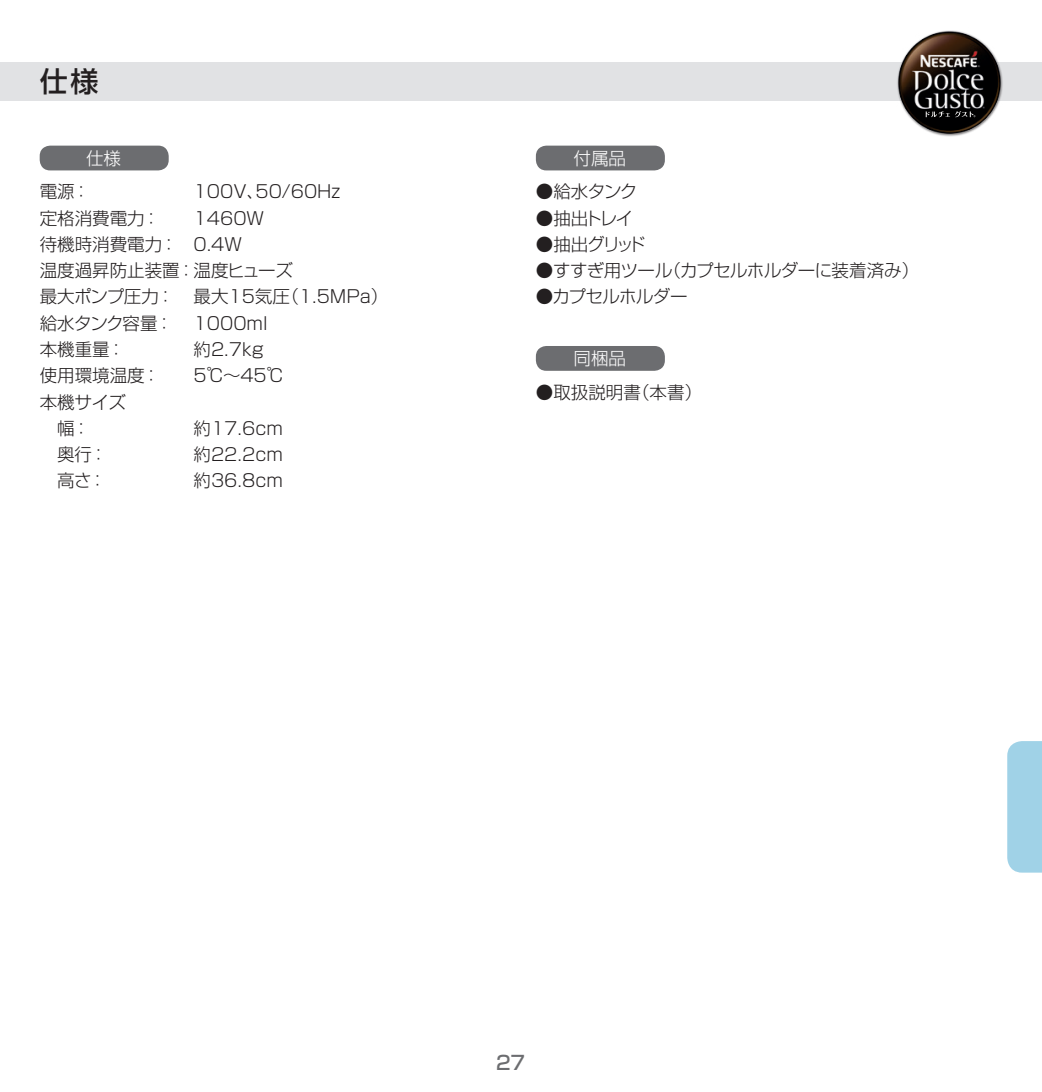
<style>
.page{position:relative;width:1042px;height:1092px;background:#fff}
.page>*{position:absolute;margin:0;border:0;box-sizing:border-box;transform-origin:0 0}
.t1{font:500 28px "Shin Go Pro";color:#231f20}
.t2{font:500 19.25px "Shin Go Pro";color:#6c6d70}
.t3{font:300 17.5px/26.2px "Shin Go Pro";color:#231f20}
.t4{font:300 17.5px "Shin Go Pro";letter-spacing:-.035em;color:#231f20}
.t5{font:300 17.5px "Shin Go Pro";letter-spacing:-.04em;color:#231f20}
.t6{font:300 17.5px "Shin Go Pro";color:#fff}
</style>
<div class="page">
<div style="left:0;top:63px;width:1042px;height:38px;background:#e1e2e4"></div>
<img style="left:890px;top:30px;width:113px;height:106px">
<svg style="left:925px;top:110px;width:51px;height:8px"></svg>
<div style="left:1007px;top:741px;width:35px;height:131px;background:#a0d2e7"></div>
<div style="left:40px;top:146px;width:129px;height:24px;background:#6c6d70;border-radius:10px"></div>
<div style="left:536px;top:146px;width:129px;height:24px;background:#6c6d70;border-radius:10px"></div>
<div style="left:536px;top:346px;width:129px;height:25px;background:#6c6d70;border-radius:10px"></div>
<h1 class="t1" style="left:40px;top:59px;width:60px">仕様</h1>
<p class="t6" style="left:86px;top:144px;width:36px">仕様</p>
<p class="t3" style="left:40px;top:176px;width:52px">電源：</p>
<p class="t3" style="left:193px;top:176px;width:148px">100V、50/60Hz</p>
<p class="t3" style="left:40px;top:203px;width:122px">定格消費電力：</p>
<p class="t3" style="left:40px;top:203px;width:350px;text-indent:154px">1460W<br>待機時消費電力： 0.4W<br>温度過昇防止装置：温度ヒューズ<br>最大ポンプ圧力： 最大15気圧（1.5MPa）給水タンク容量： 1000ml<br>本機重量：</p>
<p class="t3" style="left:193px;top:334px;width:72px">約2.7kg</p>
<p class="t3" style="left:40px;top:360px;width:122px">使用環境温度：</p>
<p class="t3" style="left:193px;top:360px;width:92px">5℃～45℃</p>
<p class="t3" style="left:57px;top:386px;width:70px;text-indent:-17px">本機サイズ幅：</p>
<p class="t3" style="left:193px;top:413px;width:91px">約17.6cm</p>
<p class="t3" style="left:57px;top:439px;width:52px">奥行：</p>
<p class="t3" style="left:193px;top:439px;width:91px">約22.2cm</p>
<p class="t3" style="left:57px;top:465px;width:51px">高さ：</p>
<p class="t3" style="left:193px;top:465px;width:91px">約36.8cm</p>
<p class="t6" style="left:573px;top:144px;width:54px">付属品</p>
<p class="t3" style="left:536px;top:176px;width:103px">●給水タンク</p>
<p class="t3" style="left:536px;top:203px;width:99px">●抽出トレイ</p>
<p class="t3" style="left:536px;top:229px;width:111px">●抽出グリッド</p>
<p class="t4" style="left:536px;top:256px;width:385px">●すすぎ用ツール（カプセルホルダーに装着済み）</p>
<p class="t5" style="left:536px;top:282px;width:153px">●カプセルホルダー</p>
<p class="t6" style="left:573px;top:344px;width:54px">同梱品</p>
<p class="t3" style="left:536px;top:377px;width:168px">●取扱説明書（本書）</p>
<p class="t2" style="left:496px;top:1046px;width:31px">27</p>
</div>
